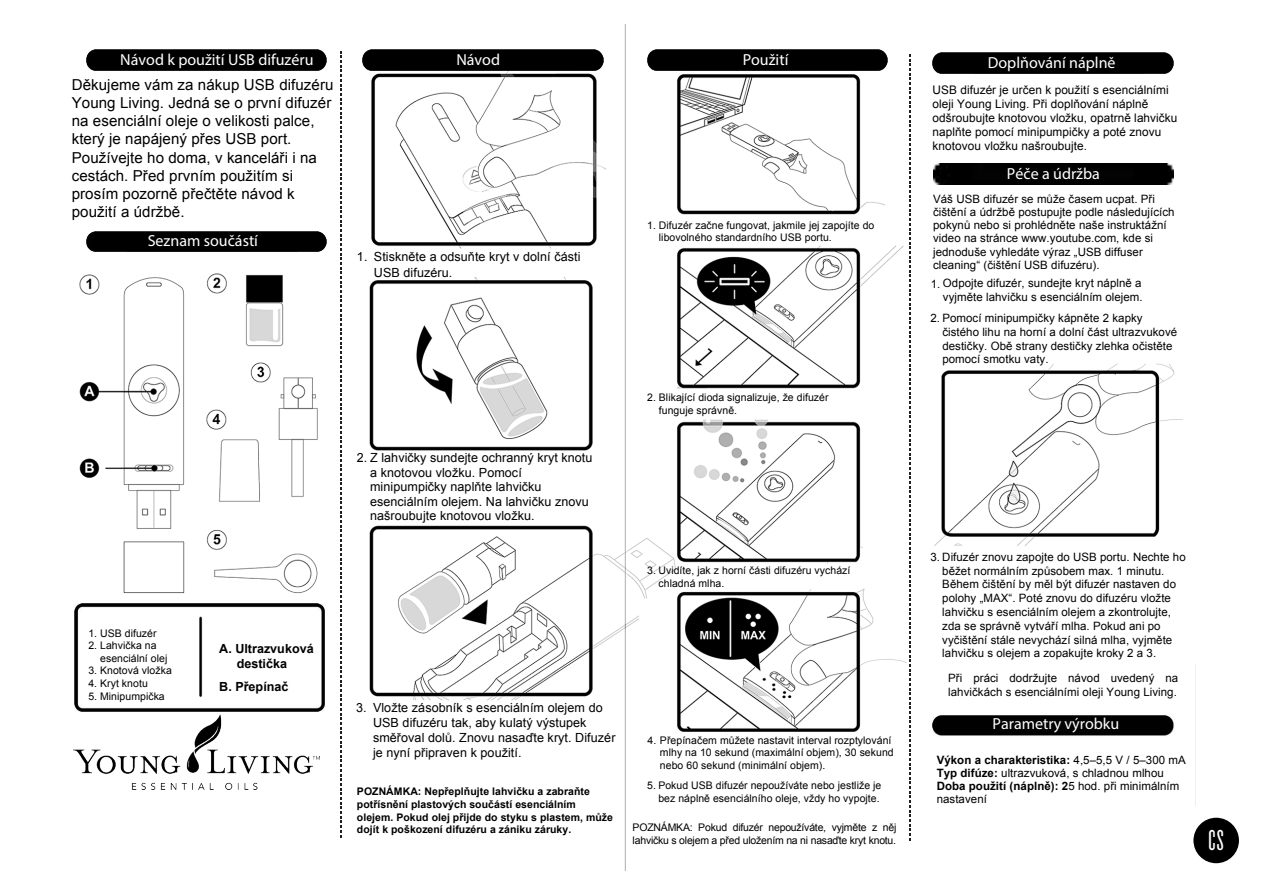
<style>
.page{position:relative;width:1263px;height:893px;background:#fff}
.page>*{position:absolute;margin:0;border:0;box-sizing:border-box;transform-origin:0 0}
.t1{font:30px "Knockout 26 Junior Flywght";color:#fff}
.t2{font:16.05px "Myriad Pro";color:#fff}
.t3{font:15.15px/18.1px "Arial";letter-spacing:.005em;color:#000}
.t4{font:12.6px/14.4px "Arial";letter-spacing:.005em;color:#000}
.t5{font:700 12.6px/15.1px "Arial";color:#000}
.t6{font:11.85px/14.2px "Arial";letter-spacing:.005em;color:#000}
.t7{font:11.55px/13.8px "Arial";letter-spacing:.005em;color:#000}
.t8{font:700 11.55px/13.2px "Arial";letter-spacing:.005em;color:#000}
.t9{font:11.55px/13.8px "Arial";letter-spacing:.005em;color:#000;text-align:right}
.t10{font:10.5px/12.6px "Arial";letter-spacing:.005em;color:#000}
.t11{font:700 10.5px/12.6px "Arial";letter-spacing:.005em;color:#000}
.t12{font:10.5px/12.6px "Arial";letter-spacing:-.02em;color:#000}
.s1{font-style:inherit}
.s2{font-weight:400}
</style>
<div class="page">
<img style="left:73px;top:24px;width:1124px;height:821px">
<img style="left:932px;top:664px;width:263px;height:142px">
<div style="left:933px;top:164px;width:241px;height:20px;background:#010101"></div>
<div style="left:86px;top:50px;width:241px;height:20px;background:#000"></div>
<div style="left:119px;top:52px;width:186px;height:18px;background:#000;border-radius:9px"></div>
<img style="left:86px;top:231px;width:241px;height:21px">
<div style="left:119px;top:233px;width:186px;height:18px;background:#000;border-radius:9px"></div>
<div style="left:363px;top:50px;width:241px;height:20px;background:#000"></div>
<div style="left:396px;top:52px;width:186px;height:18px;background:#000;border-radius:9px"></div>
<div style="left:647px;top:50px;width:241px;height:20px;background:#000"></div>
<div style="left:680px;top:52px;width:186px;height:18px;background:#000;border-radius:9px"></div>
<img style="left:933px;top:53px;width:240px;height:21px">
<div style="left:966px;top:55px;width:186px;height:18px;background:#000;border-radius:9px"></div>
<img style="left:74px;top:604px;width:251px;height:107px">
<div style="left:225px;top:636px;width:89px;height:19px;background:#fff"></div>
<img style="left:74px;top:714px;width:246px;height:75px">
<div style="left:1193px;top:818px;width:46px;height:45px;background:#000;border-radius:50%"></div>
<div style="left:1082px;top:821px;width:105px;height:39px;background:#fff"></div>
<h2 class="t2" style="left:120px;top:49px;width:195px">Návod k použití USB difuzéru</h2>
<p class="t3" style="left:72px;top:76px;width:263px">Děkujeme vám za nákup USB difuzéru<br>Young Living. Jedná se o první difuzér na esenciální oleje o velikosti palce, který je napájený přes USB port.<br>Používejte ho doma, v kanceláři i na cestách. Před prvním použitím si prosím pozorně přečtěte návod k použití a údržbě.</p>
<h2 class="t2" style="left:148px;top:230px;width:112px">Seznam součástí</h2>
<p class="t10" style="left:88px;top:627px;width:70px"><span class="s1">1.</span> USB difuzér</p>
<p class="t10" style="left:100px;top:639px;width:69px;text-indent:-12px"><span class="s1">2.</span> Lahvička na esenciální olej</p>
<p class="t10" style="left:88px;top:664px;width:85px"><span class="s1">3.</span> Knotová vložka</p>
<p class="t10" style="left:88px;top:677px;width:61px"><span class="s1">4.</span> Kryt knotu</p>
<p class="t10" style="left:88px;top:690px;width:78px"><span class="s1">5.</span> Minipumpička</p>
<p class="t5" style="left:237px;top:641px;width:78px;text-indent:-17px">A. Ultrazvuková destička</p>
<p class="t5" style="left:219px;top:679px;width:71px">B. Přepínač</p>
<h2 class="t2" style="left:456px;top:49px;width:45px">Návod</h2>
<h2 class="t2" style="left:743px;top:49px;width:47px">Použití</h2>
<h2 class="t2" style="left:988px;top:53px;width:129px">Doplňování náplně</h2>
<p class="t6" style="left:933px;top:82px;width:246px">USB difuzér je určen k použití s esenciálními oleji Young Living. Při doplňování náplně odšroubujte knotovou vložku, opatrně lahvičku naplňte pomocí minipumpičky a poté znovu knotovou vložku našroubujte.</p>
<p class="t4" style="left:374px;top:249px;width:208px;line-height:15.8px;text-indent:-17px"><span class="s1">1.</span> Stiskněte a odsuňte kryt v dolní části<br>USB difuzéru.</p>
<p class="t10" style="left:659px;top:219px;width:217px;text-indent:-12px"><span class="s1">1.</span> Difuzér začne fungovat, jakmile jej zapojíte do libovolného standardního USB portu.</p>
<p class="t4" style="left:370px;top:451px;width:224px;text-indent:-13px"><span class="s1">2.</span> Z lahvičky sundejte ochranný kryt knotu a knotovou vložku. Pomocí minipumpičky naplňte lahvičku esenciálním olejem. Na lahvičku znovu našroubujte knotovou vložku.</p>
<p class="t10" style="left:659px;top:391px;width:171px;text-indent:-12px"><span class="s1">2.</span> Blikající dioda signalizuje, že difuzér funguje správně.</p>
<p class="t10" style="left:658px;top:564px;width:193px;text-indent:-11px"><span class="s1">3.</span> Uvidíte, jak z horní části difuzéru vychází chladná mlha.</p>
<p class="t4" style="left:373px;top:700px;width:244px;line-height:15.1px;text-indent:-17px"><span class="s1">3.</span> Vložte zásobník s esenciálním olejem do USB difuzéru tak, aby kulatý výstupek směřoval dolů. Znovu nasaďte kryt. Difuzér je nyní připraven k použití.</p>
<p class="t11" style="left:357px;top:786px;width:258px">POZNÁMKA: Nepřeplňujte lahvičku a zabraňte potřísnění plastových součástí esenciálním olejem. Pokud olej přijde do styku s plastem, může dojít <span class="s1">k</span> poškození difuzéru a zániku záruky.</p>
<p class="t10" style="left:660px;top:734px;width:235px;text-indent:-12px"><span class="s1">4.</span> Přepínačem můžete nastavit interval rozptylování mlhy na 10 sekund (maximální objem), 30 sekund nebo 60 sekund (minimální objem).</p>
<p class="t10" style="left:647px;top:779px;width:236px;text-align:right"><span class="s1">5.</span> Pokud USB difuzér nepoužíváte nebo jestliže je bez náplně esenciálního oleje, vždy ho vypojte.</p>
<p class="t12" style="left:633px;top:821px;width:265px">POZNÁMKA: Pokud difuzér nepoužíváte, vyjměte z něj lahvičku s olejem a před uložením na ni nasaďte kryt knotu.</p>
<h2 class="t2" style="left:1007px;top:163px;width:94px">Péče a údržba</h2>
<p class="t7" style="left:933px;top:192px;width:243px;line-height:13.2px">Váš USB difuzér se může časem ucpat. Při čištění a údržbě postupujte podle následujících pokynů nebo si prohlédněte naše instruktážní video na stránce www.youtube.com, kde si jednoduše vyhledáte výraz <span class="s1">„USB diffuser cleaning“ (čištění USB difuzéru).</span></p>
<p class="t9" style="left:931px;top:276px;width:214px">1. Odpojte difuzér, sundejte kryt náplně a vyjměte lahvičku s esenciálním olejem.</p>
<p class="t7" style="left:942px;top:311px;width:236px;text-indent:-12px"><span class="s1">2.</span> Pomocí minipumpičky kápněte 2 kapky čistého lihu na horní a dolní část ultrazvukové destičky. Obě strany destičky zlehka očistěte pomocí smotku vaty.</p>
<p class="t7" style="left:942px;top:550px;width:245px;text-indent:-12px"><span class="s1">3.</span> Difuzér znovu zapojte do USB portu. Nechte ho běžet normálním způsobem max. 1 minutu.<br>Během čištění by měl být difuzér nastaven do polohy „MAX“. Poté znovu do difuzéru vložte lahvičku s esenciálním olejem a zkontrolujte, zda se správně vytváří mlha. Pokud ani po vyčištění stále nevychází silná mlha, vyjměte lahvičku s olejem a zopakujte kroky 2 a 3.</p>
<p class="t7" style="left:948px;top:671px;width:231px">Při práci dodržujte návod uvedený na lahvičkách s esenciálními oleji Young Living.</p>
<h2 class="t2" style="left:992px;top:714px;width:128px">Parametry výrobku</h2>
<p class="t8" style="left:937px;top:753px;width:251px">Výkon a charakteristika: <span class="s2">4,5–5,5 V / 5–300 mA </span>Typ difúze: <span class="s2">ultrazvuková, s chladnou mlhou </span>Doba použití (náplně): 2<span class="s2">5 hod. při</span> <span class="s2">minimálním nastavení</span></p>
<h1 class="t1" style="left:1208px;top:823px;width:17px">CS</h1>
</div>
